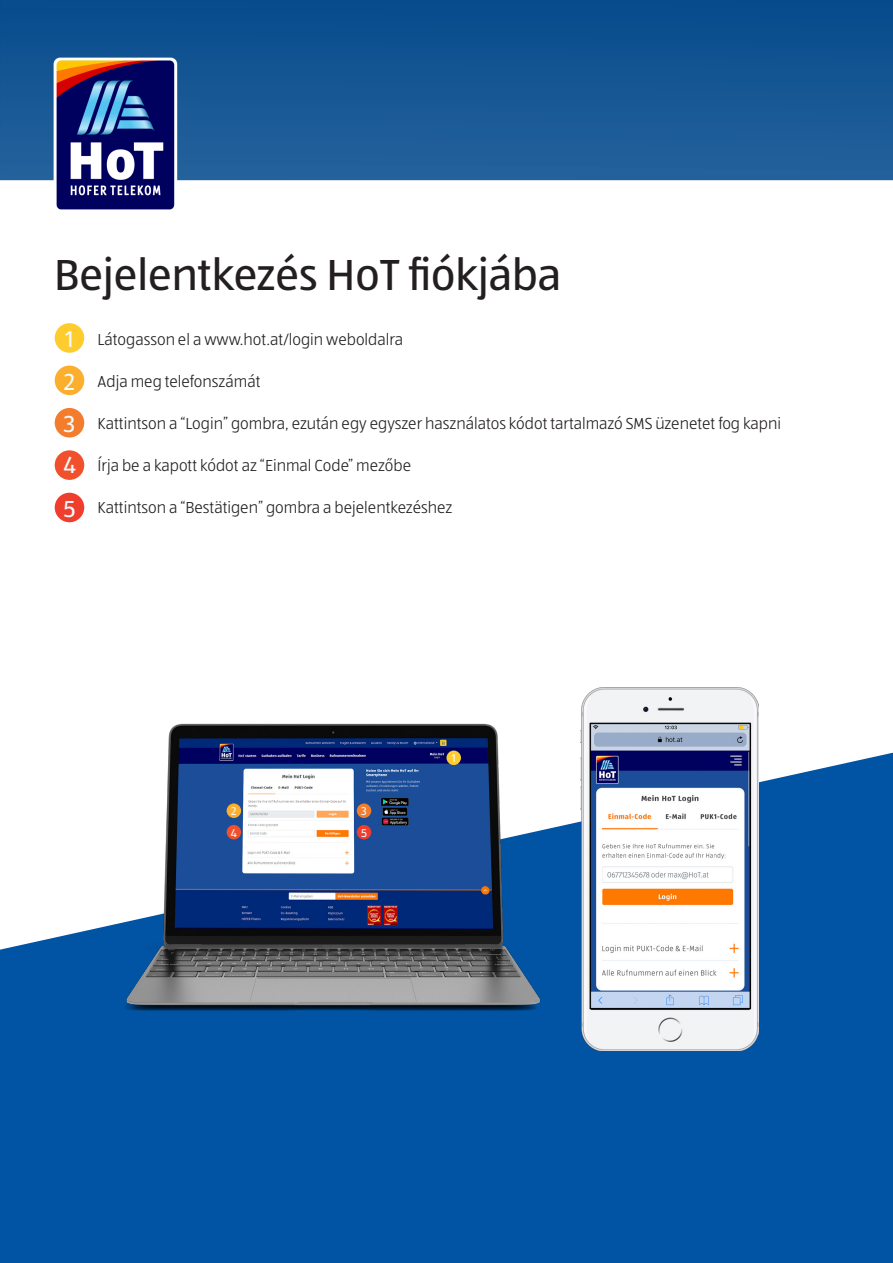
<style>
.page{position:relative;width:893px;height:1263px;background:#fff}
.page>*{position:absolute;margin:0;border:0;box-sizing:border-box;transform-origin:0 0}
.t1{font:45px "ALDISUEDOT";color:#231f20}
.t2{font:24px "ALDISUEDOT";color:#f0f9fb}
.t3{font:300 16.5px "ALDISUEDOT";color:#231f20}
.t4{font:11.7px "ALDISUEDOT";color:#f0f9fb}
</style>
<div class="page">
<div style="left:0;top:753px;width:893px;height:510px;background:#0154a4"></div>
<div style="left:55px;top:323px;width:29px;height:30px;background:#fecd2d;border-radius:50%"></div>
<div style="left:55px;top:366px;width:29px;height:29px;background:#fbaf2c;border-radius:50%"></div>
<div style="left:55px;top:408px;width:29px;height:29px;background:#f47d2d;border-radius:50%"></div>
<div style="left:55px;top:450px;width:29px;height:30px;background:#f0502b;border-radius:50%"></div>
<div style="left:55px;top:493px;width:29px;height:29px;background:#ef3e2d;border-radius:50%"></div>
<img style="left:0;top:687px;width:669px;height:379px">
<img style="left:580px;top:688px;width:179px;height:363px">
<img style="left:1px;top:0;width:892px;height:210px">
<img style="left:0;top:0;width:1px;height:213px">
<div style="left:446px;top:750px;width:15px;height:15px;background:#fecd2d;border-radius:50%"></div>
<div style="left:227px;top:803px;width:14px;height:15px;background:#fbaf2c;border-radius:50%"></div>
<div style="left:357px;top:803px;width:14px;height:15px;background:#f47d2d;border-radius:50%"></div>
<div style="left:227px;top:825px;width:14px;height:14px;background:#f0502b;border-radius:50%"></div>
<div style="left:357px;top:825px;width:14px;height:14px;background:#ef3e2d;border-radius:50%"></div>
<p class="t1" style="left:54px;top:246px;width:509px">Bejelentkezés HoT fiókjába</p>
<p class="t3" style="left:98px;top:329px;width:307px">Látogasson el a www.hot.at/login weboldalra</p>
<p class="t3" style="left:98px;top:371px;width:164px">Adja meg telefonszámát</p>
<p class="t3" style="left:98px;top:413px;width:685px">Kattintson a “Login” gombra, ezután egy egyszer használatos kódot tartalmazó SMS üzenetet fog kapni</p>
<p class="t3" style="left:98px;top:455px;width:315px">Írja be a kapott kódot az “Einmal Code” mezőbe</p>
<p class="t3" style="left:98px;top:497px;width:356px">Kattintson a “Bestätigen” gombra a bejelentkezéshez</p>
<p class="t2" style="left:66px;top:324px;width:9px">1</p>
<p class="t2" style="left:64px;top:366px;width:12px">2</p>
<p class="t2" style="left:64px;top:408px;width:13px">3</p>
<p class="t2" style="left:63px;top:449px;width:14px">4</p>
<p class="t2" style="left:63px;top:493px;width:14px">5</p>
<p class="t4" style="left:231px;top:804px;width:7px">2</p>
<p class="t4" style="left:361px;top:804px;width:7px">3</p>
<p class="t4" style="left:231px;top:825px;width:7px">4</p>
<p class="t4" style="left:361px;top:825px;width:7px">5</p>
<p class="t4" style="left:452px;top:751px;width:5px">1</p>
</div>
